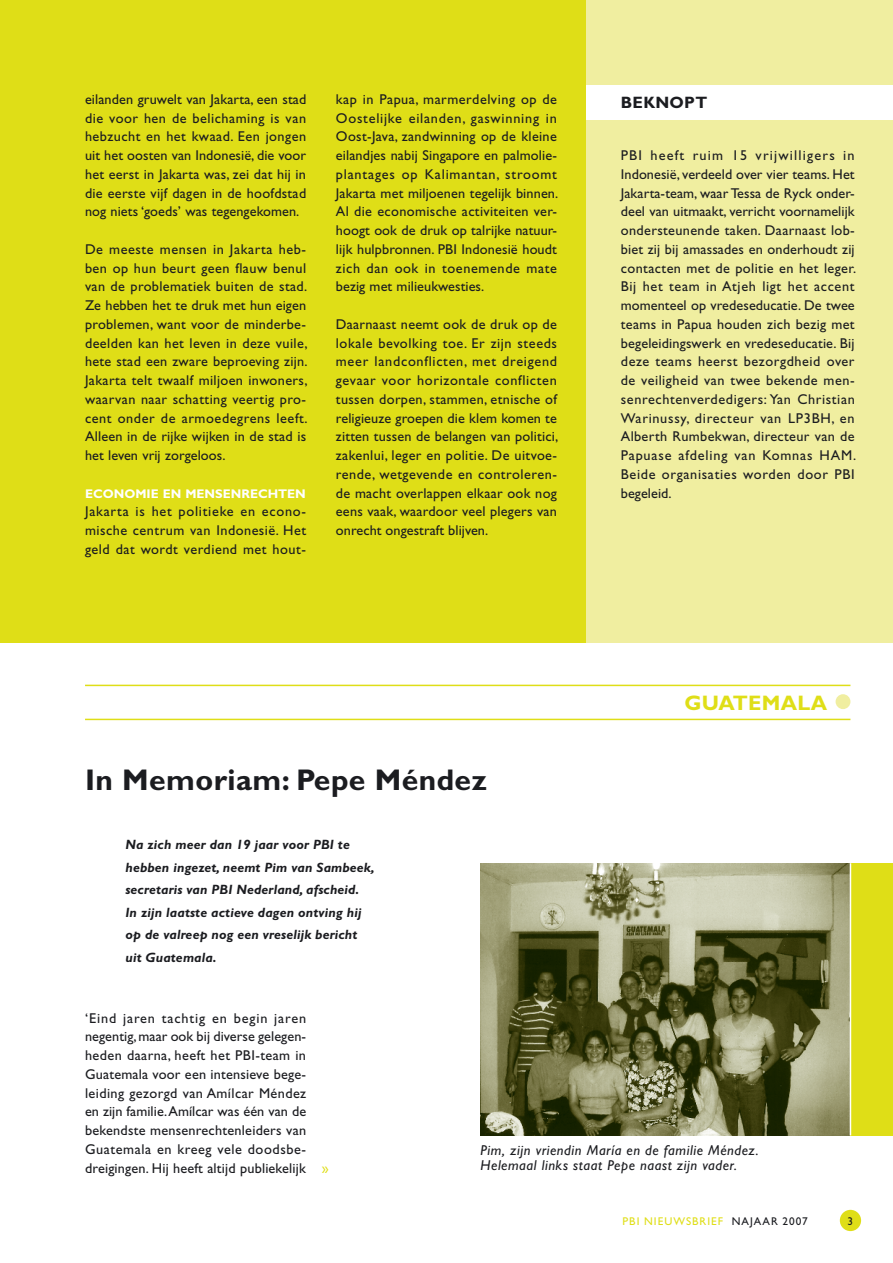
<style>
.page{position:relative;width:893px;height:1263px;background:#fff}
.page>*{position:absolute;margin:0;border:0;box-sizing:border-box;transform-origin:0 0}
.t1{font:700 30px "Gill Sans";letter-spacing:.015em;color:#1b1c20}
.t2{font:700 21px "Gill Sans";letter-spacing:.015em;color:#dfde17}
.t3{font:700 16.5px "Gill Sans";color:#1b1c20}
.t4{font:italic 14.4px/15px "Gill Sans";letter-spacing:.04em;color:#1b1c20}
.t5{font:14.25px/18.8px "Gill Sans";letter-spacing:.02em;color:#1b1c20;text-align:justify}
.t6{font:italic 700 13.5px/22.5px "Gill Sans";letter-spacing:.01em;color:#1b1c20}
.t7{font:700 12.6px "Gill Sans";color:#fff}
.t8{font:11.25px "Gill Sans";letter-spacing:.09em;color:#dfde17}
.s1{color:#dfde17}
.s2{color:#1b1c20}
</style>
<div class="page">
<div style="left:840px;top:1210px;width:21px;height:21px;background:#dfde17;border-radius:50%"></div>
<div style="left:0;top:0;width:587px;height:642px;background:#dfde17"></div>
<div style="left:836px;top:694px;width:14px;height:15px;background:#f0eea0;border-radius:50%"></div>
<hr style="left:85px;top:719px;width:765px;height:1px;background:#dfde17">
<hr style="left:85px;top:685px;width:765px;height:1px;background:#dfde17">
<div style="left:587px;top:0;width:306px;height:642px;background:#f0eea0"></div>
<div style="left:587px;top:85px;width:306px;height:34px;background:#fff"></div>
<img style="left:480px;top:863px;width:370px;height:272px">
<div style="left:850px;top:863px;width:43px;height:272px;background:#dfde17"></div>
<hr style="left:850px;top:863px;width:1px;height:272px;background:#fff">
<p class="t5" style="left:85px;top:90px;width:223px">eilanden gruwelt van Jakarta, een stad</p>
<p class="t3" style="left:621px;top:93px;width:49px">BE KNOP</p>
<p class="t3" style="left:695px;top:93px;width:13px">T</p>
<p class="t5" style="left:85px;top:108px;width:223px">die voor hen de belichaming is van hebzucht en het kwaad. Een jongen uit het oosten van Indonesië, die voor het eerst in Jakarta was, zei dat hij in die eerste vijf dagen in de hoofdstad nog niets ‘goeds’ was tegengekomen.</p>
<p class="t5" style="left:85px;top:240px;width:224px">De meeste mensen in Jakarta heb&shy;ben op hun beurt geen flauw benul van de problematiek buiten de stad.<br>Ze hebben het te druk met hun eigen problemen, want voor de minderbe&shy;deelden kan het leven in deze vuile, hete stad een zware beproeving zijn.<br>Jakarta telt twaalf miljoen inwoners, waarvan naar schatting veertig pro&shy;cent onder de armoedegrens leeft.<br>Alleen in de rijke wijken in de stad is het leven vrij zorgeloos.</p>
<p class="t7" style="left:85px;top:486px;width:222px">ECONOMIE EN MENSENRECHTEN</p>
<p class="t5" style="left:85px;top:502px;width:223px">Jakarta is het politieke en econo&shy;mische centrum van Indonesië. Het geld dat wordt verdiend met hout-</p>
<p class="t5" style="left:336px;top:90px;width:224px">kap in Papua, marmerdelving op de Oostelijke eilanden, gaswinning in Oost-Java, zandwinning op de kleine eilandjes nabij Singapore en palmolie&shy;plantages op Kalimantan, stroomt Jakarta met miljoenen tegelijk binnen.<br>Al die economische activiteiten ver&shy;hoogt ook de druk op talrijke natuur&shy;lijk hulpbronnen. PBI Indonesië houdt zich dan ook in toenemende mate bezig met milieukwesties.</p>
<p class="t5" style="left:336px;top:315px;width:224px">Daarnaast neemt ook de druk op de lokale bevolking toe. Er zijn steeds meer landconflicten, met dreigend gevaar voor horizontale conflicten tussen dorpen, stammen, etnische of religieuze groepen die klem komen te zitten tussen de belangen van politici, zakenlui, leger en politie. De uitvoe&shy;rende, wetgevende en controleren&shy;de macht overlappen elkaar ook nog eens vaak, waardoor veel plegers van onrecht ongestraft blijven.</p>
<p class="t5" style="left:621px;top:146px;width:237px;text-align:left">PBI heeft ruim 1 5 vrijwilligers in Indonesië, verdeeld over vier teams. Het Jakarta-team, waar Tessa de Ryck onder&shy;deel van uitmaakt, verricht voornamelijk ondersteunende taken. Daarnaast lob&shy;biet zij bij amassades en onderhoudt zij contacten met de politie en het leger.<br>Bij het team in Atjeh ligt het accent momenteel op vredeseducatie. De twee teams in Papua houden zich bezig met begeleidingswerk en vredeseducatie. Bij deze teams heerst bezorgdheid over de veiligheid van twee bekende men&shy;senrechtenverdedigers: Yan Christian Warinussy, directeur van LP3BH, en Alberth Rumbekwan, directeur van de Papuase afdeling van Komnas HAM.<br>Beide organisaties worden door PBI begeleid.</p>
<h1 class="t1" style="left:85px;top:762px;width:404px">IN MEMORIAM: PEPE MÉNDEZ</h1>
<p class="t6" style="left:125px;top:834px;width:251px">Na zich meer dan 19 jaar voor PBI te hebben ingezet, neemt Pim van Sambeek, secretaris van PBI Nederland, afscheid.<br>In zijn laatste actieve dagen ontving hij op de valreep nog een vreselijk bericht uit Guatemala.</p>
<h2 class="t2" style="left:684px;top:690px;width:139px">GUATEMALA</h2>
<p class="t5" style="left:85px;top:1008px;width:245px;text-align:left">‘Eind jaren tachtig en begin jaren negentig, maar ook bij diverse gelegen&shy;heden daarna, heeft het PBI-team in Guatemala voor een intensieve bege&shy;leiding gezorgd van Amílcar Méndez<br>en zijn familie. Amílcar was één van de bekendste mensenrechtenleiders van Guatemala en kreeg vele doodsbe&shy;dreigingen. Hij heeft altijd publiekelijk <span class="s1">»</span></p>
<p class="t4" style="left:480px;top:1143px;width:280px">Pim, zijn vriendin María en de familie Méndez.<br>Helemaal links staat Pepe naast zijn vader.</p>
<p class="t8" style="left:623px;top:1214px;width:187px">PBI NIEUWSBRIEF <span class="s2">NAJAAR 2007</span></p>
</div>
